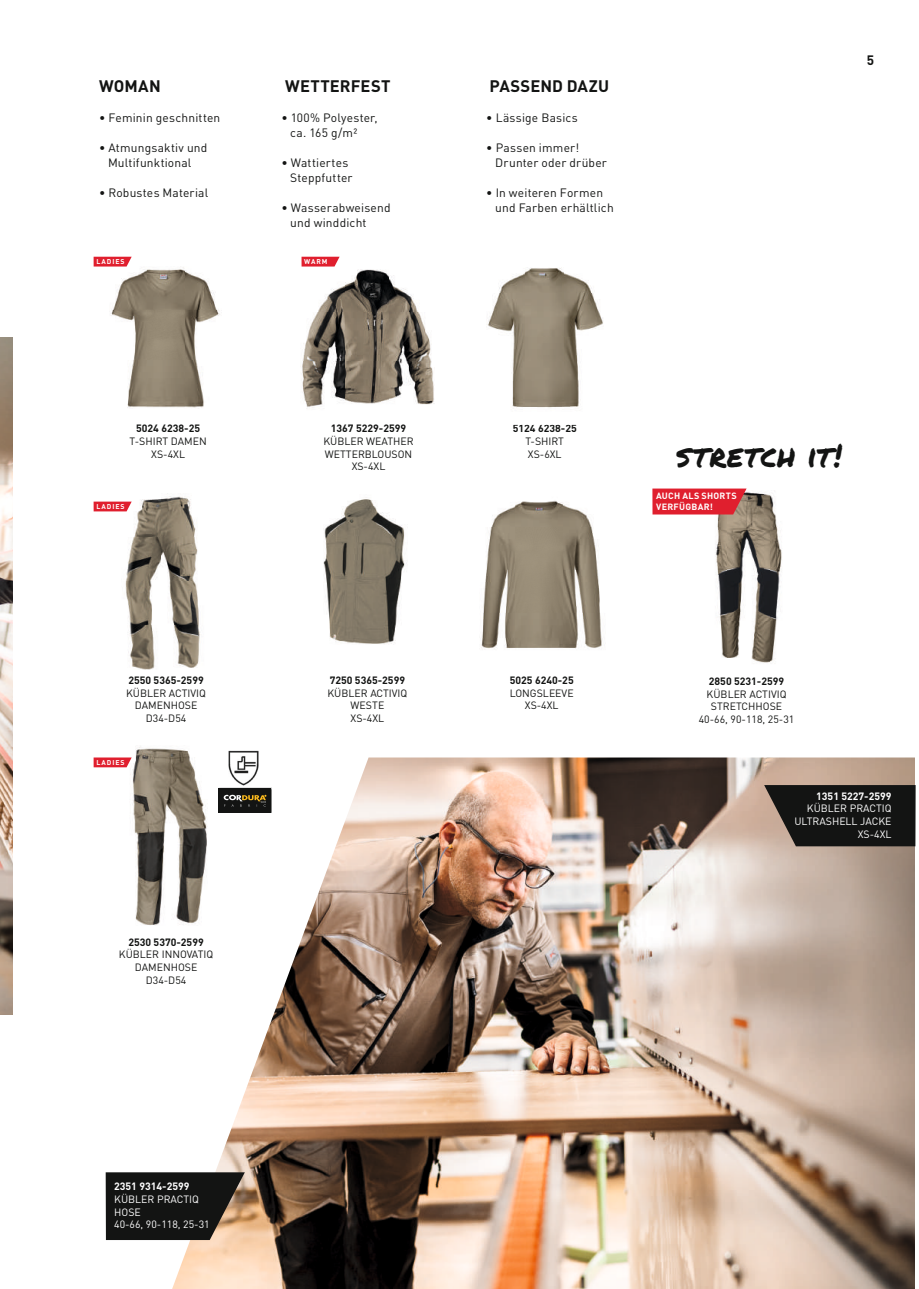
<style>
.page{position:relative;width:919px;height:1289px;background:#fff}
.page>*{position:absolute;margin:0;border:0;box-sizing:border-box;transform-origin:0 0}
.t1{font:31.5px "Permanent Marker";letter-spacing:.03em;color:#131413}
.t2{font:700 16.5px "DIN Pro";letter-spacing:.005em;color:#131413}
.t3{font:700 13.5px "DIN Pro";color:#131413}
.t4{font:12px/15px "DIN Pro";letter-spacing:.015em;color:#131413}
.t5{font:10.5px/12.6px "DIN Pro";color:#131413;text-align:center}
.t6{font:700 10.5px "DIN Pro";color:#131413}
.t7{font:10.5px/12.6px "DIN Pro";color:#fff;text-align:right}
.t8{font:700 10.5px "DIN Pro";color:#fff}
.t9{font:700 9px/10.5px "DIN Pro";letter-spacing:.03em;color:#fff}
.t10{font:700 6.9px "DIN Pro";letter-spacing:.145em;color:#fff}
</style>
<div class="page">
<img style="left:301px;top:266px;width:133px;height:142px">
<img style="left:685px;top:488px;width:97px;height:175px">
<img style="left:109px;top:493px;width:91px;height:176px">
<img style="left:99px;top:746px;width:130px;height:179px">
<svg style="left:301px;top:257px;width:38px;height:9px"></svg>
<img style="left:323px;top:499px;width:84px;height:145px">
<img style="left:487px;top:268px;width:116px;height:157px">
<img style="left:110px;top:266px;width:110px;height:142px">
<svg style="left:94px;top:501px;width:38px;height:10px"></svg>
<svg style="left:94px;top:757px;width:38px;height:10px"></svg>
<svg style="left:94px;top:257px;width:38px;height:9px"></svg>
<img style="left:229px;top:750px;width:30px;height:7px">
<img style="left:0;top:337px;width:13px;height:677px">
<img style="left:172px;top:757px;width:742px;height:531px">
<svg style="left:764px;top:785px;width:151px;height:61px;background:#262421"></svg>
<svg style="left:106px;top:1172px;width:139px;height:67px;background:#2c2722"></svg>
<svg style="left:652px;top:488px;width:94px;height:26px;background:#dc2b38"></svg>
<div style="left:218px;top:788px;width:53px;height:24px;background:#131413"></div>
<svg style="left:224px;top:794px;width:42px;height:12px"></svg>
<img style="left:481px;top:500px;width:121px;height:149px">
<h2 class="t2" style="left:99px;top:72px;width:63px">WOMAN</h2>
<h2 class="t2" style="left:285px;top:72px;width:107px">WETTERFEST</h2>
<h2 class="t2" style="left:489px;top:72px;width:121px">PASSEND DAZU</h2>
<p class="t4" style="left:99px;top:109px;width:123px">• Feminin geschnitten</p>
<p class="t4" style="left:99px;top:139px;width:110px;text-align:center">• Atmungsaktiv und<br>Multifunktional</p>
<p class="t4" style="left:99px;top:184px;width:111px">• Robustes Material</p>
<p class="t10" style="left:96px;top:256px;width:30px">LADIES</p>
<p class="t4" style="left:290px;top:109px;width:89px;text-indent:-9px">• 100% Polyester, ca. 165 g/m²</p>
<p class="t4" style="left:290px;top:154px;width:64px;text-indent:-9px">• Wattiertes<br>Steppfutter</p>
<p class="t4" style="left:290px;top:199px;width:102px;text-indent:-9px">• Wasserabweisend und winddicht</p>
<p class="t10" style="left:304px;top:256px;width:25px">WARM</p>
<p class="t4" style="left:486px;top:109px;width:93px">• Lässige Basics</p>
<p class="t4" style="left:495px;top:139px;width:113px;text-indent:-9px">• Passen immer!<br>Drunter oder drüber</p>
<p class="t4" style="left:495px;top:184px;width:120px;text-indent:-9px">• In weiteren Formen und Farben erhältlich</p>
<p class="t3" style="left:866px;top:49px;width:9px">5</p>
<p class="t6" style="left:136px;top:420px;width:65px">5024 6238-25</p>
<p class="t5" style="left:130px;top:434px;width:79px">T-SHIRT DAMEN<br>XS-4XL</p>
<p class="t10" style="left:96px;top:500px;width:30px">LADIES</p>
<p class="t6" style="left:331px;top:420px;width:77px">1367 5229-2599</p>
<p class="t5" style="left:323px;top:434px;width:92px">KÜBLER WEATHER<br>WETTERBLOUSON<br>XS-4XL</p>
<p class="t6" style="left:512px;top:420px;width:65px">5124 6238-25</p>
<p class="t5" style="left:525px;top:434px;width:40px;text-align:left">T-SHIRT<br>XS-6XL</p>
<h1 class="t1" style="left:676px;top:432px;width:167px">STRETCH IT!</h1>
<p class="t9" style="left:656px;top:489px;width:82px">AUCH ALS SHORTS<br>VERFÜGBAR!</p>
<p class="t6" style="left:128px;top:671px;width:77px">2550 5365-2599</p>
<p class="t5" style="left:126px;top:685px;width:81px">KÜBLER ACTIVIQ<br>DAMENHOSE<br>D34-D54</p>
<p class="t10" style="left:96px;top:756px;width:30px">LADIES</p>
<p class="t6" style="left:128px;top:933px;width:77px">2530 5370-2599</p>
<p class="t5" style="left:119px;top:947px;width:96px">KÜBLER INNOVATIQ<br>DAMENHOSE<br>D34-D54</p>
<p class="t6" style="left:330px;top:671px;width:77px">7250 5365-2599</p>
<p class="t5" style="left:327px;top:685px;width:81px">KÜBLER ACTIVIQ<br>WESTE<br>XS-4XL</p>
<p class="t6" style="left:509px;top:671px;width:65px">5025 6240-25</p>
<p class="t5" style="left:510px;top:685px;width:65px">LONGSLEEVE<br>XS-4XL</p>
<p class="t6" style="left:708px;top:672px;width:77px">2850 5231-2599</p>
<p class="t5" style="left:698px;top:686px;width:97px">KÜBLER ACTIVIQ<br>STRETCHHOSE<br>40-66, 90-118, 25-31</p>
<p class="t8" style="left:816px;top:787px;width:77px">1351 5227-2599</p>
<p class="t7" style="left:794px;top:801px;width:99px">KÜBLER PRACTIQ<br>ULTRASHELL JACKE<br>XS-4XL</p>
<p class="t8" style="left:114px;top:1177px;width:77px">2351 9314-2599</p>
<p class="t7" style="left:114px;top:1191px;width:97px;text-align:left">KÜBLER PRACTIQ<br>HOSE<br>40-66, 90-118, 25-31</p>
</div>
